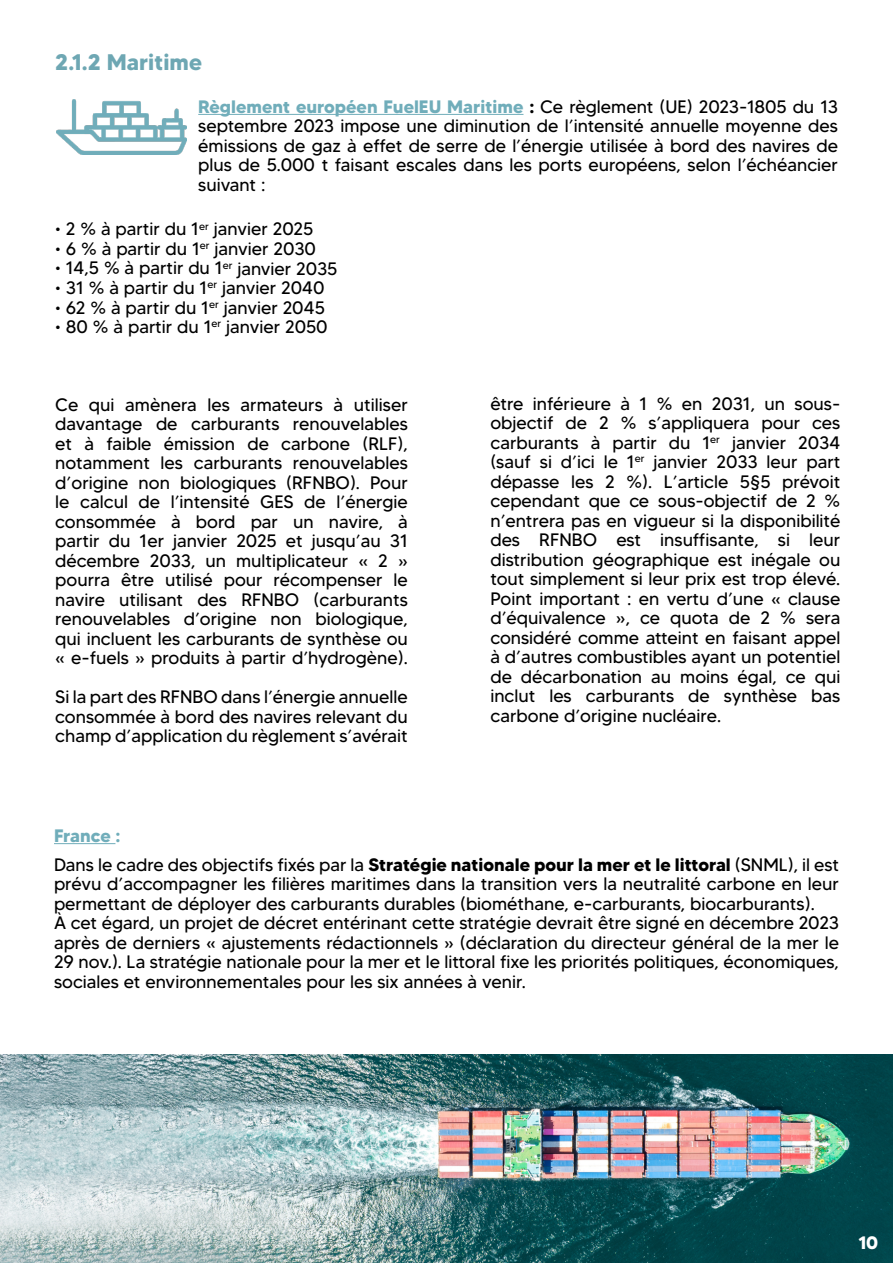
<style>
.page{position:relative;width:893px;height:1263px;background:#fff}
.page>*{position:absolute;margin:0;border:0;box-sizing:border-box;transform-origin:0 0}
.t1{font:700 22.5px "MADETOMMY";color:#6ea7b3}
.t2{font:18px/19.5px "MADETOMMY";color:#000;text-align:justify}
.t3{font:700 18px "MADETOMMY";letter-spacing:-.01em;color:#70adba}
.t4{font:700 18px "MADETOMMY";color:#fff}
.s1{font-weight:700;color:#70adba}
.s2{font-weight:700}
</style>
<div class="page">
<img style="left:57px;top:100px;width:130px;height:55px">
<hr style="left:198px;top:114px;width:325px;height:1px;background:#70adba">
<hr style="left:54px;top:843px;width:61px;height:1px;background:#70adba">
<img style="left:0;top:1054px;width:893px;height:209px">
<p class="t1" style="left:55px;top:48px;width:148px">2.1.2 Maritime</p>
<p class="t2" style="left:198px;top:96px;width:641px"><span class="s1">Règlement européen FuelEU Maritime</span> <span class="s2">:</span> Ce règlement (UE) 2023-1805 du 13 septembre 2023 impose une diminution de l’intensité annuelle moyenne des émissions de gaz à effet de serre de l’énergie utilisée à bord des navires de plus de 5.000 t faisant escales dans les ports européens, selon l’échéancier suivant :</p>
<p class="t2" style="left:55px;top:219px;width:259px">• 2 % à partir du 1<sup>er</sup> janvier 2025</p>
<p class="t2" style="left:55px;top:239px;width:262px">• 6 % à partir du 1<sup>er</sup> janvier 2030</p>
<p class="t2" style="left:55px;top:258px;width:284px">• 14,5 % à partir du 1<sup>er</sup> janvier 2035</p>
<p class="t2" style="left:55px;top:278px;width:271px">• 31 % à partir du 1<sup>er</sup> janvier 2040</p>
<p class="t2" style="left:55px;top:297px;width:271px">• 62 % à partir du 1<sup>er</sup> janvier 2045</p>
<p class="t2" style="left:55px;top:317px;width:274px">• 80 % à partir du 1<sup>er</sup> janvier 2050</p>
<p class="t2" style="left:55px;top:394px;width:354px">Ce qui amènera les armateurs à utiliser davantage de carburants renouvelables et à faible émission de carbone (RLF), notamment les carburants renouvelables d’origine non biologiques (RFNBO). Pour le calcul de l’intensité GES de l’énergie consommée à bord par un navire, à partir du 1er janvier 2025 et jusqu’au 31 décembre 2033, un multiplicateur « 2 » pourra être utilisé pour récompenser le navire utilisant des RFNBO (carburants renouvelables d’origine non biologique, qui incluent les carburants de synthèse ou « e-fuels » produits à partir d’hydrogène).</p>
<p class="t2" style="left:55px;top:687px;width:354px">Si la part des RFNBO dans l’énergie annuelle consommée à bord des navires relevant du champ d’application du règlement s’avérait</p>
<p class="t3" style="left:54px;top:824px;width:68px">France :</p>
<p class="t2" style="left:490px;top:394px;width:352px">être inférieure à 1 % en 2031, un sous&shy;objectif de 2 % s’appliquera pour ces carburants à partir du 1<sup>er</sup> janvier 2034 (sauf si d’ici le 1<sup>er</sup> janvier 2033 leur part dépasse les 2 %). L’article 5§5 prévoit cependant que ce sous-objectif de 2 % n’entrera pas en vigueur si la disponibilité des RFNBO est insuffisante, si leur distribution géographique est inégale ou tout simplement si leur prix est trop élevé.<br>Point important : en vertu d’une « clause d’équivalence », ce quota de 2 % sera considéré comme atteint en faisant appel à d’autres combustibles ayant un potentiel de décarbonation au moins égal, ce qui inclut les carburants de synthèse bas carbone d’origine nucléaire.</p>
<p class="t2" style="left:54px;top:854px;width:786px;text-align:left">Dans le cadre des objectifs fixés par la <span class="s2">Stratégie nationale pour la mer et le littoral</span> (SNML), il est prévu d’accompagner les filières maritimes dans la transition vers la neutralité carbone en leur permettant de déployer des carburants durables (biométhane, e-carburants, biocarburants).<br>À cet égard, un projet de décret entérinant cette stratégie devrait être signé en décembre 2023 après de derniers « ajustements rédactionnels » (déclaration du directeur général de la mer le 29 nov.). La stratégie nationale pour la mer et le littoral fixe les priorités politiques, économiques, sociales et environnementales pour les six années à venir.</p>
<p class="t4" style="left:858px;top:1231px;width:21px">10</p>
<p class="t4" style="left:849px;top:1233px;width:21px">10</p>
<p class="t4" style="left:858px;top:1234px;width:13px">8</p>
</div>
